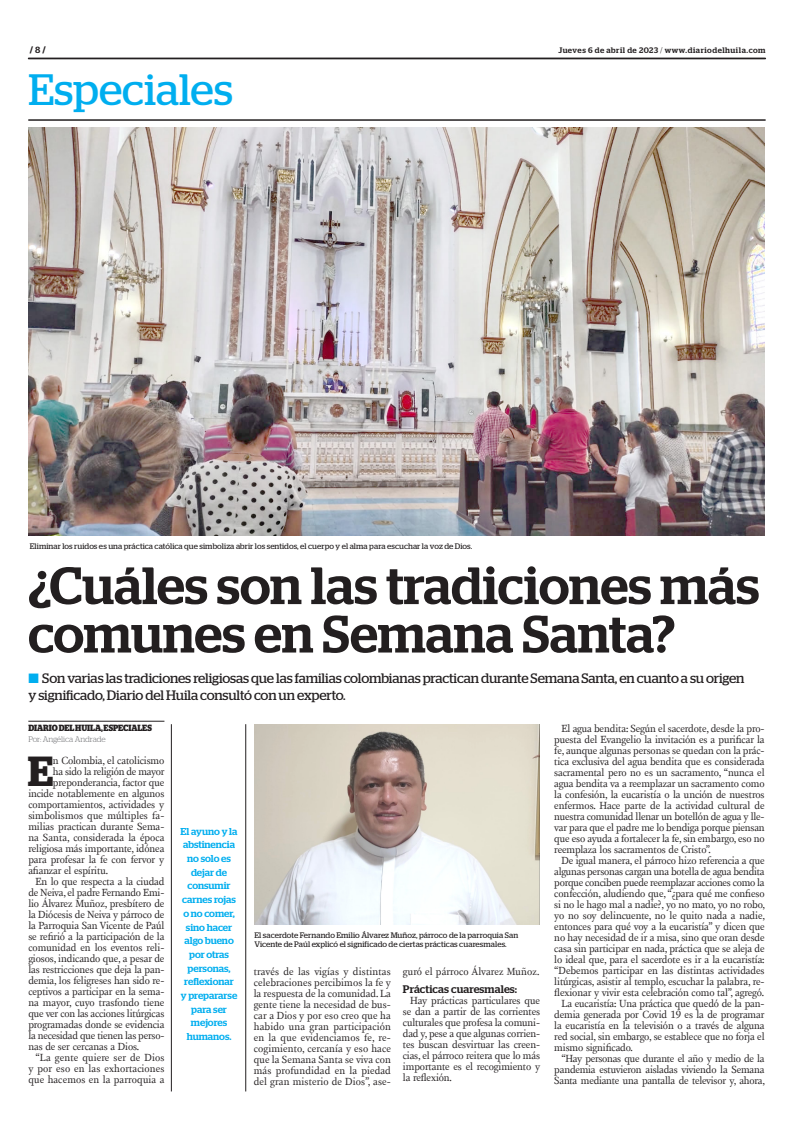
<style>
.page{position:relative;width:801px;height:1134px;background:#fff}
.page>*{position:absolute;margin:0;border:0;box-sizing:border-box;transform-origin:0 0}
.t1{font:500 52.4px/48.4px "Stag";color:#231f20}
.t2{font:43.9px "Stag";color:#00aeef}
.t3{font:600 42px "Stag";color:#231f20}
.t4{font:13.7px/16.5px "Stag";letter-spacing:-.01em;color:#231f20}
.t5{font:500 11px "Stag";letter-spacing:.01em;color:#231f20}
.t6{font:10.6px/11px "New Fournier BP";letter-spacing:-.01em;color:#231f20;text-align:justify}
.t7{font:10.6px "New Fournier BP";letter-spacing:.01em;color:#231f20}
.t8{font:10.6px "New Fournier BP";letter-spacing:-.03em;color:#231f20}
.t9{font:500 10px/13.7px "Stag";color:#00aeef;text-align:center}
.t10{font:700 9px "Stag";letter-spacing:-.005em;color:#231f20;scale:.9 1}
.t11{font:700 9px "Stag";letter-spacing:-.005em;color:#231f20}
.t12{font:8px/9px "Stag";letter-spacing:.01em;color:#231f20}
.t13{font:500 8px "Stag";letter-spacing:.06em;color:#231f20}
.t14{font:300 8px "Stag";letter-spacing:-.005em;color:#6c6d70}
.s1{font-weight:500}
.s2{font-weight:300}
.s3{color:#00aeef}
</style>
<div class="page">
<svg style="left:28px;top:58px;width:737px;height:1px"></svg>
<hr style="left:28px;top:120px;width:737px;height:1px;background:#231f20">
<hr style="left:28px;top:721px;width:136px;height:1px;background:#231f20">
<img style="left:29px;top:127px;width:735px;height:408px">
<img style="left:254px;top:724px;width:285px;height:200px">
<hr style="left:171px;top:724px;width:1px;height:367px;background:#231f20">
<hr style="left:245px;top:724px;width:1px;height:367px;background:#231f20">
<p class="t11" style="left:30px;top:45px;width:18px">/ <span class="s1">8</span> /</p>
<p class="t13" style="left:558px;top:45px;width:209px">Jueves 6 de abril de 2023 <span class="s2">/</span> www.diariodelhuila.com</p>
<h2 class="t2" style="left:28px;top:64px;width:206px">Especiales</h2>
<p class="t12" style="left:30px;top:541px;width:444px">Eliminar los ruidos es una práctica católica que simboliza abrir los sentidos, el cuerpo y el alma para escuchar la voz de Dios.</p>
<h1 class="t1" style="left:28px;top:561px;width:732px">¿Cuáles son las tradiciones más comunes en Semana Santa?</h1>
<p class="t4" style="left:28px;top:670px;width:717px"><span class="s3">■</span> Son varias las tradiciones religiosas que las familias colombianas practican durante Semana Santa, en cuanto a su origen y significado, Diario del Huila consultó con un experto.</p>
<p class="t10" style="left:28px;top:723px;width:139px">DIARIO DEL HUILA, ESPECIALES</p>
<p class="t14" style="left:28px;top:735px;width:79px">Por: Angélica Andrade</p>
<h3 class="t3" style="left:28px;top:747px;width:27px">E</h3>
<p class="t6" style="left:53px;top:755px;width:113px">n Colombia, el catolicismo</p>
<p class="t6" style="left:554px;top:723px;width:212px;text-indent:7px">El agua bendita: Según el sacerdote, desde la pro&shy;puesta del Evangelio la invitación es a purificar la fe, aunque algunas personas se quedan con la prác&shy;tica exclusiva del agua bendita que es considerada sacramental pero no es un sacramento, “nunca el agua bendita va a reemplazar un sacramento como la confesión, la eucaristía o la unción de nuestros enfermos. Hace parte de la actividad cultural de nuestra comunidad llenar un botellón de agua y lle&shy;var para que el padre me lo bendiga porque piensan que eso ayuda a fortalecer la fe, sin embargo, eso no reemplaza los sacramentos de Cristo”.</p>
<p class="t6" style="left:561px;top:855px;width:205px">De igual manera, el párroco hizo referencia a que</p>
<p class="t6" style="left:554px;top:866px;width:212px">algunas personas cargan una botella de agua bendita</p>
<p class="t6" style="left:554px;top:877px;width:212px">porque conciben puede reemplazar acciones como la</p>
<p class="t6" style="left:554px;top:888px;width:212px">confección, aludiendo que, “¿para qué me confieso</p>
<p class="t6" style="left:554px;top:899px;width:212px">si no le hago mal a nadie?, yo no mato, yo no robo,</p>
<p class="t6" style="left:554px;top:910px;width:212px">yo no soy delincuente, no le quito nada a nadie,</p>
<p class="t6" style="left:554px;top:921px;width:212px">entonces para qué voy a la eucaristía” y dicen que</p>
<p class="t6" style="left:554px;top:932px;width:212px">no hay necesidad de ir a misa, sino que oran desde</p>
<p class="t6" style="left:554px;top:943px;width:212px">casa sin participar en nada, práctica que se aleja de</p>
<p class="t6" style="left:554px;top:954px;width:212px">lo ideal que, para el sacerdote es ir a la eucaristía:</p>
<p class="t6" style="left:554px;top:965px;width:212px">“Debemos participar en las distintas actividades</p>
<p class="t6" style="left:554px;top:976px;width:212px">litúrgicas, asistir al templo, escuchar la palabra, re-</p>
<p class="t6" style="left:554px;top:987px;width:211px">flexionar y vivir esta celebración como tal”, agregó.</p>
<p class="t6" style="left:561px;top:998px;width:205px">La eucaristía: Una práctica que quedó de la pan-</p>
<p class="t6" style="left:554px;top:1009px;width:212px">demia generada por Covid 19 es la de programar</p>
<p class="t6" style="left:554px;top:1020px;width:212px">la eucaristía en la televisión o a través de alguna</p>
<p class="t6" style="left:554px;top:1031px;width:212px">red social, sin embargo, se establece que no forja el</p>
<p class="t6" style="left:554px;top:1042px;width:80px">mismo significado.</p>
<p class="t6" style="left:561px;top:1053px;width:205px">“Hay personas que durante el año y medio de la</p>
<p class="t6" style="left:554px;top:1064px;width:212px">pandemia estuvieron aisladas viviendo la Semana</p>
<p class="t6" style="left:554px;top:1075px;width:212px">Santa mediante una pantalla de televisor y, ahora,</p>
<p class="t8" style="left:53px;top:765px;width:113px">ha sido la religión de mayor</p>
<p class="t6" style="left:53px;top:777px;width:113px">preponderancia, factor que</p>
<p class="t6" style="left:28px;top:788px;width:138px">incide notablemente en algunos</p>
<p class="t6" style="left:28px;top:799px;width:138px">comportamientos, actividades y</p>
<p class="t6" style="left:28px;top:810px;width:138px">simbolismos que múltiples fa-</p>
<p class="t6" style="left:28px;top:821px;width:138px">milias practican durante Sema-</p>
<p class="t6" style="left:28px;top:832px;width:138px">na Santa, considerada la época</p>
<p class="t6" style="left:28px;top:843px;width:138px">religiosa más importante, idónea</p>
<p class="t6" style="left:28px;top:854px;width:138px">para profesar la fe con fervor y</p>
<p class="t6" style="left:28px;top:865px;width:81px">afianzar el espíritu.</p>
<p class="t6" style="left:35px;top:876px;width:130px">En lo que respecta a la ciudad</p>
<p class="t6" style="left:28px;top:887px;width:138px">de Neiva, el padre Fernando Emi-</p>
<p class="t6" style="left:28px;top:898px;width:138px">lio Álvarez Muñoz, presbítero de</p>
<p class="t6" style="left:28px;top:909px;width:138px">la Diócesis de Neiva y párroco de</p>
<p class="t6" style="left:28px;top:920px;width:138px">la Parroquia San Vicente de Paúl</p>
<p class="t6" style="left:28px;top:931px;width:138px">se refirió a la participación de la</p>
<p class="t6" style="left:28px;top:942px;width:138px">comunidad en los eventos reli-</p>
<p class="t6" style="left:28px;top:953px;width:138px">giosos, indicando que, a pesar de</p>
<p class="t6" style="left:28px;top:964px;width:138px">las restricciones que deja la pan-</p>
<p class="t6" style="left:28px;top:975px;width:138px">demia, los feligreses han sido re-</p>
<p class="t6" style="left:28px;top:986px;width:138px">ceptivos a participar en la sema-</p>
<p class="t6" style="left:28px;top:997px;width:138px">na mayor, cuyo trasfondo tiene</p>
<p class="t6" style="left:28px;top:1008px;width:137px">que ver con las acciones litúrgicas</p>
<p class="t6" style="left:28px;top:1019px;width:138px">programadas donde se evidencia</p>
<p class="t6" style="left:28px;top:1030px;width:138px">la necesidad que tienen las perso-</p>
<p class="t6" style="left:28px;top:1041px;width:112px">nas de ser cercanas a Dios.</p>
<p class="t7" style="left:35px;top:1051px;width:130px">“La gente quiere ser de Dios</p>
<p class="t7" style="left:28px;top:1062px;width:138px">y por eso en las exhortaciones</p>
<p class="t7" style="left:28px;top:1073px;width:138px">que hacemos en la parroquia a</p>
<p class="t9" style="left:181px;top:824px;width:58px">El ayuno y la abstinencia no solo es dejar de consumir carnes rojas o no comer, sino hacer algo bueno por otras personas, reflexionar y prepararse para ser mejores humanos.</p>
<p class="t12" style="left:254px;top:930px;width:265px">El sacerdote Fernando Emilio Álvarez Muñoz, párroco de la parroquia San<br>Vicente de Paúl explicó el significado de ciertas prácticas cuaresmales.</p>
<p class="t6" style="left:254px;top:966px;width:139px">través de las vigías y distintas celebraciones percibimos la fe y la respuesta de la comunidad. La gente tiene la necesidad de bus&shy;car a Dios y por eso creo que ha habido una gran participación en la que evidenciamos fe, re&shy;cogimiento, cercanía y eso hace que la Semana Santa se viva con más profundidad en la piedad del gran misterio de Dios”, ase-</p>
<p class="t7" style="left:403px;top:965px;width:138px">guró el párroco Álvarez Muñoz.</p>
<p class="t5" style="left:403px;top:982px;width:116px">Prácticas cuaresmales:</p>
<p class="t6" style="left:403px;top:995px;width:139px;text-indent:7px">Hay prácticas particulares que se dan a partir de las corrientes culturales que profesa la comuni&shy;dad y, pese a que algunas corrien&shy;tes buscan desvirtuar las creen&shy;cias, el párroco reitera que lo más importante es el recogimiento y la reflexión.</p>
</div>
